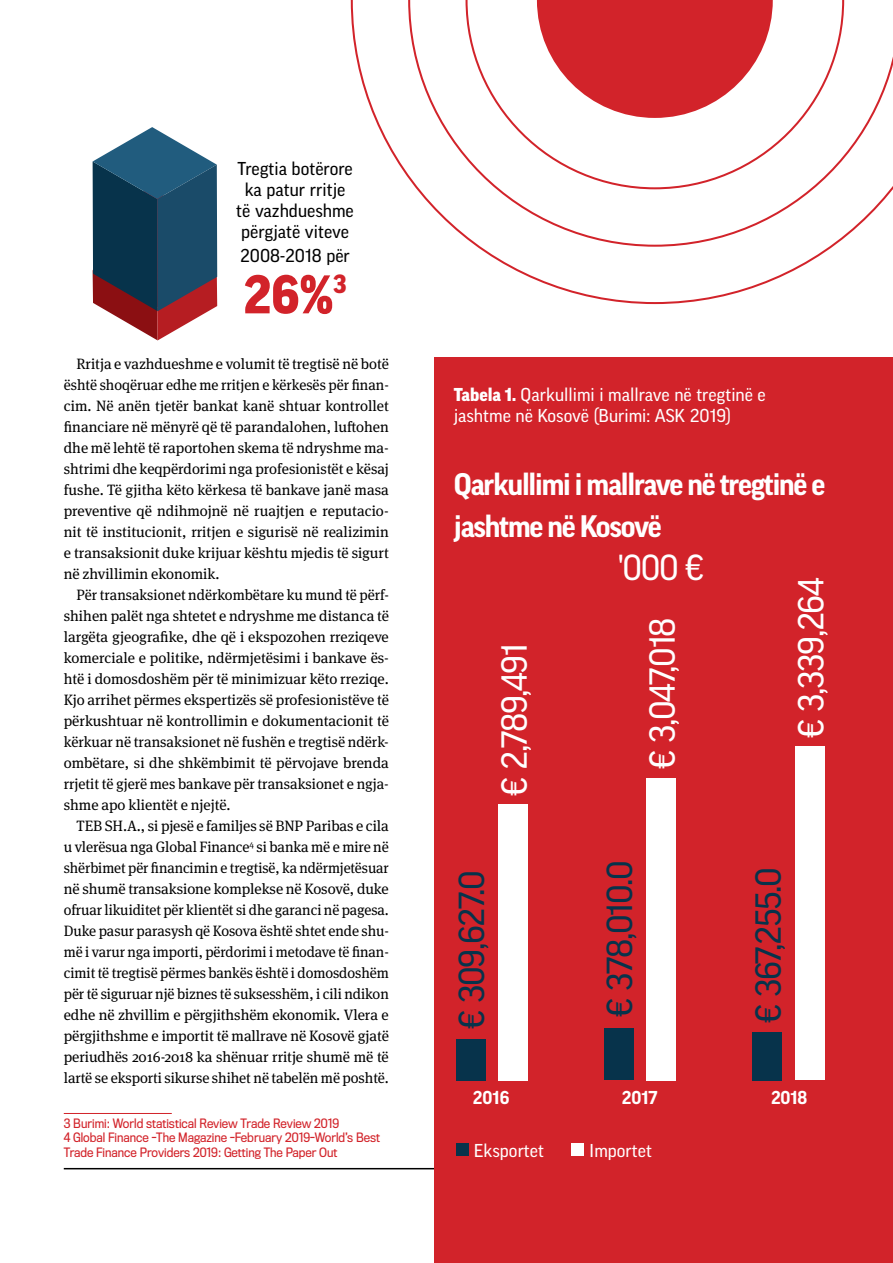
<style>
.page{position:relative;width:893px;height:1263px;background:#fff}
.page>*{position:absolute;margin:0;border:0;box-sizing:border-box;transform-origin:0 0}
.t1{font:900 52.5px "Good Pro";color:#d2232a}
.t2{font:34.95px "Good Pro";letter-spacing:-.04em;color:#fff}
.t3{font:34.95px "Good Pro";letter-spacing:-.04em;color:#07334b}
.t4{font:700 30px/42px "Good Pro";letter-spacing:-.04em;color:#fff}
.t5{font:18px/21px "Good Pro";color:#fff}
.t6{font:18px/21px "Good Pro";color:#000;text-align:center}
.t7{font:700 18px "Good Pro";color:#fff}
.t8{font:15px/21px "Meta Serif Pro";color:#000;text-align:justify}
.t9{font:12px/14.4px "Titling Gothic FB Narrow";color:#d2232a}
.s1{font-weight:900}
</style>
<div class="page">
<hr style="left:64px;top:1168px;width:761px;height:1px;background:#000">
<div style="left:435px;top:357px;width:458px;height:906px;background:#d2232a"></div>
<hr style="left:64px;top:1113px;width:108px;height:1px;background:#d2232a">
<div style="left:498px;top:804px;width:30px;height:276px;background:#fff"></div>
<div style="left:646px;top:778px;width:30px;height:302px;background:#fff"></div>
<div style="left:795px;top:746px;width:30px;height:334px;background:#fff"></div>
<div style="left:456px;top:1039px;width:30px;height:41px;background:#07334b"></div>
<div style="left:456px;top:1143px;width:13px;height:13px;background:#07334b"></div>
<div style="left:571px;top:1143px;width:13px;height:13px;background:#fff"></div>
<div style="left:604px;top:1029px;width:30px;height:51px;background:#07334b"></div>
<div style="left:752px;top:1032px;width:30px;height:48px;background:#07334b"></div>
<svg style="left:351px;top:0;width:542px;height:304px"></svg>
<svg style="left:93px;top:127px;width:124px;height:213px"></svg>
<p class="t6" style="left:236px;top:158px;width:119px">Tregtia botërore ka patur rritje të vazhdueshme përgjatë viteve</p>
<p class="t6" style="left:240px;top:245px;width:111px">2008-2018 për</p>
<h1 class="t1" style="left:243px;top:265px;width:105px">26%<sup>3</sup></h1>
<p class="t8" style="left:64px;top:353px;width:327px;text-indent:13px">Rritja e vazhdueshme e volumit të tregtisë në botë është shoqëruar edhe me rritjen e kërkesës për finan&shy;cim. Në anën tjetër bankat kanë shtuar kontrollet financiare në mënyrë që të parandalohen, luftohen dhe më lehtë të raportohen skema të ndryshme ma&shy;shtrimi dhe keqpërdorimi nga profesionistët e kësaj fushe. Të gjitha këto kërkesa të bankave janë masa preventive që ndihmojnë në ruajtjen e reputacio&shy;nit të institucionit, rritjen e sigurisë në realizimin e transaksionit duke krijuar kështu mjedis të sigurt në zhvillimin ekonomik.</p>
<p class="t8" style="left:64px;top:584px;width:327px;text-indent:13px">Për transaksionet ndërkombëtare ku mund të përf&shy;shihen palët nga shtetet e ndryshme me distanca të largëta gjeografike, dhe që i ekspozohen rreziqeve komerciale e politike, ndërmjetësimi i bankave ës&shy;htë i domosdoshëm për të minimizuar këto rreziqe.<br>Kjo arrihet përmes ekspertizës së profesionistëve të përkushtuar në kontrollimin e dokumentacionit të kërkuar në transaksionet në fushën e tregtisë ndërk&shy;ombëtare, si dhe shkëmbimit të përvojave brenda rrjetit të gjerë mes bankave për transaksionet e ngja&shy;shme apo klientët e njejtë.<sup>3</sup></p>
<p class="t8" style="left:64px;top:815px;width:327px;text-indent:13px">TEB SH.A., si pjesë e familjes së BNP Paribas e cila u vlerësua nga Global Finance<sup>4</sup> si banka më e mire në shërbimet për financimin e tregtisë, ka ndërmjetësuar në shumë transaksione komplekse në Kosovë, duke ofruar likuiditet për klientët si dhe garanci në pagesa.<br>Duke pasur parasysh që Kosova është shtet ende shu&shy;më i varur nga importi, përdorimi i metodave të finan&shy;cimit të tregtisë përmes bankës është i domosdoshëm për të siguruar një biznes të suksesshëm, i cili ndikon edhe në zhvillim e përgjithshëm ekonomik. Vlera e përgjithshme e importit të mallrave në Kosovë gjatë periudhës 2016-2018 ka shënuar rritje shumë më të lartë se eksporti sikurse shihet në tabelën më poshtë.</p>
<p class="t9" style="left:64px;top:1116px;width:318px">3 Burimi: World statistical Review Trade Review 2019<br>4 Global Finance -The Magazine -February 2019-World’s Best<br>Trade Finance Providers 2019: Getting The Paper Out</p>
<p class="t5" style="left:454px;top:384px;width:314px"><span class="s1">Tabela 1.</span> Qarkullimi i mallrave në tregtinë e jashtme në Kosovë (Burimi: ASK 2019)</p>
<h3 class="t4" style="left:454px;top:463px;width:373px">Qarkullimi i mallrave në tregtinë e jashtme në Kosovë</h3>
<h2 class="t2" style="left:494px;top:796px;width:154px;rotate:-90deg">€ 2,789,491</h2>
<h2 class="t2" style="left:618px;top:548px;width:88px">'000 €</h2>
<h2 class="t2" style="left:642px;top:769px;width:153px;rotate:-90deg">€ 3,047,018</h2>
<h2 class="t2" style="left:791px;top:738px;width:161px;rotate:-90deg">€ 3,339,264</h2>
<h2 class="t3" style="left:452px;top:1029px;width:160px;rotate:-90deg">€ 309,627.0</h2>
<h2 class="t3" style="left:600px;top:1017px;width:158px;rotate:-90deg">€ 378,010.0</h2>
<h2 class="t3" style="left:748px;top:1023px;width:157px;rotate:-90deg">€ 367,255.0</h2>
<p class="t7" style="left:473px;top:1087px;width:38px">2016</p>
<p class="t7" style="left:622px;top:1087px;width:37px">2017</p>
<p class="t7" style="left:771px;top:1087px;width:38px">2018</p>
<p class="t5" style="left:589px;top:1140px;width:64px">Importet</p>
<p class="t5" style="left:474px;top:1140px;width:72px">Eksportet</p>
</div>
